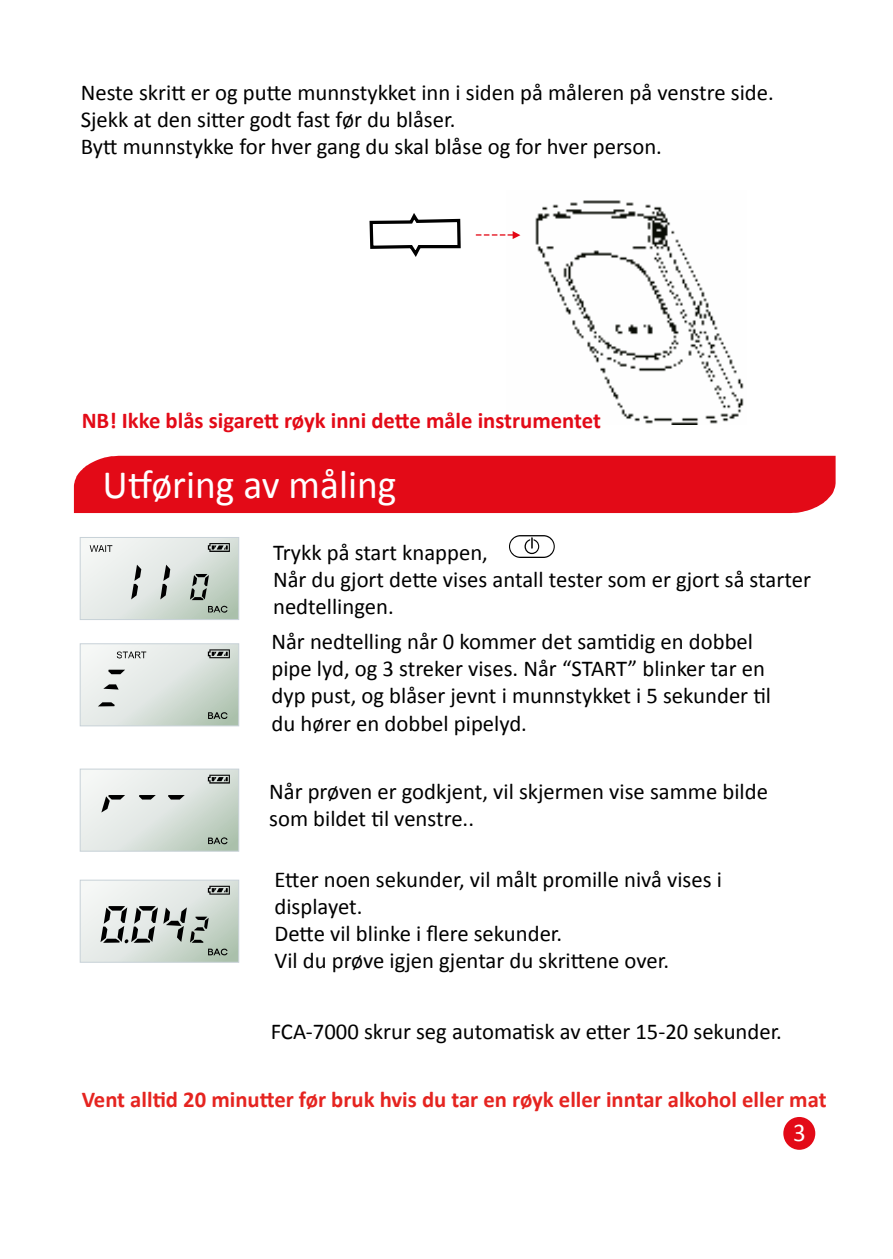
<style>
.page{position:relative;width:893px;height:1259px;background:#fff}
.page>*{position:absolute;margin:0;border:0;box-sizing:border-box;transform-origin:0 0}
.t1{font:40.5px "Calibri";color:#fff}
.t2{font:25.5px "Calibri";color:#fff}
.t3{font:22.8px/27.3px "Calibri";color:#000}
.t4{font:700 22.8px "Calibri";color:#e52420}
.t5{font:700 22.8px "Calibri";color:#e30a17}
</style>
<div class="page">
<svg style="left:369px;top:213px;width:92px;height:44px"></svg>
<img style="left:520px;top:200px;width:224px;height:224px">
<svg style="left:476px;top:231px;width:44px;height:8px"></svg>
<div style="left:74px;top:456px;width:762px;height:57px;background:#e30a17"></div>
<svg style="left:509px;top:535px;width:46px;height:23px"></svg>
<svg style="left:80px;top:537px;width:159px;height:82px;background:#d1d8d3"></svg>
<svg style="left:80px;top:769px;width:159px;height:82px;background:#d4dcd6"></svg>
<svg style="left:80px;top:880px;width:159px;height:82px;background:#c5ccc8"></svg>
<svg style="left:80px;top:644px;width:159px;height:82px;background:#d4dcd6"></svg>
<div style="left:783px;top:1117px;width:32px;height:32px;background:#e30a17;border-radius:50%"></div>
<p class="t3" style="left:81px;top:79px;width:695px">Neste skritt er og putte munnstykket inn i siden på måleren på venstre side.<br>Sjekk at den sitter godt fast før du blåser.<br>Bytt munnstykke for hver gang du skal blåse og for hver person.</p>
<p class="t5" style="left:82px;top:406px;width:521px">NB! Ikke blås sigarett røyk inni dette måle instrumentet</p>
<h1 class="t1" style="left:103px;top:459px;width:295px">Utføring av måling</h1>
<p class="t3" style="left:273px;top:539px;width:539px">Trykk på start knappen,<br>Når du gjort dette vises antall tester som er gjort så starter nedtellingen.</p>
<p class="t3" style="left:271px;top:628px;width:501px">Når nedtelling når 0 kommer det samtidig en dobbel pipe lyd, og 3 streker vises. Når “START” blinker tar en dyp pust, og blåser jevnt i munnstykket i 5 sekunder til du hører en dobbel pipelyd.</p>
<p class="t3" style="left:269px;top:778px;width:500px">Når prøven er godkjent, vil skjermen vise samme bilde som bildet til venstre..</p>
<p class="t3" style="left:274px;top:865px;width:449px">Etter noen sekunder, vil målt promille nivå vises i displayet.<br>Dette vil blinke i flere sekunder.<br>Vil du prøve igjen gjentar du skrittene over.</p>
<p class="t3" style="left:271px;top:1018px;width:513px">FCA-7000 skrur seg automatisk av etter 15-20 sekunder.</p>
<p class="t4" style="left:82px;top:1085px;width:746px">Vent alltid 20 minutter før bruk hvis du tar en røyk eller inntar alkohol eller mat</p>
<p class="t2" style="left:793px;top:1116px;width:14px">3</p>
</div>
